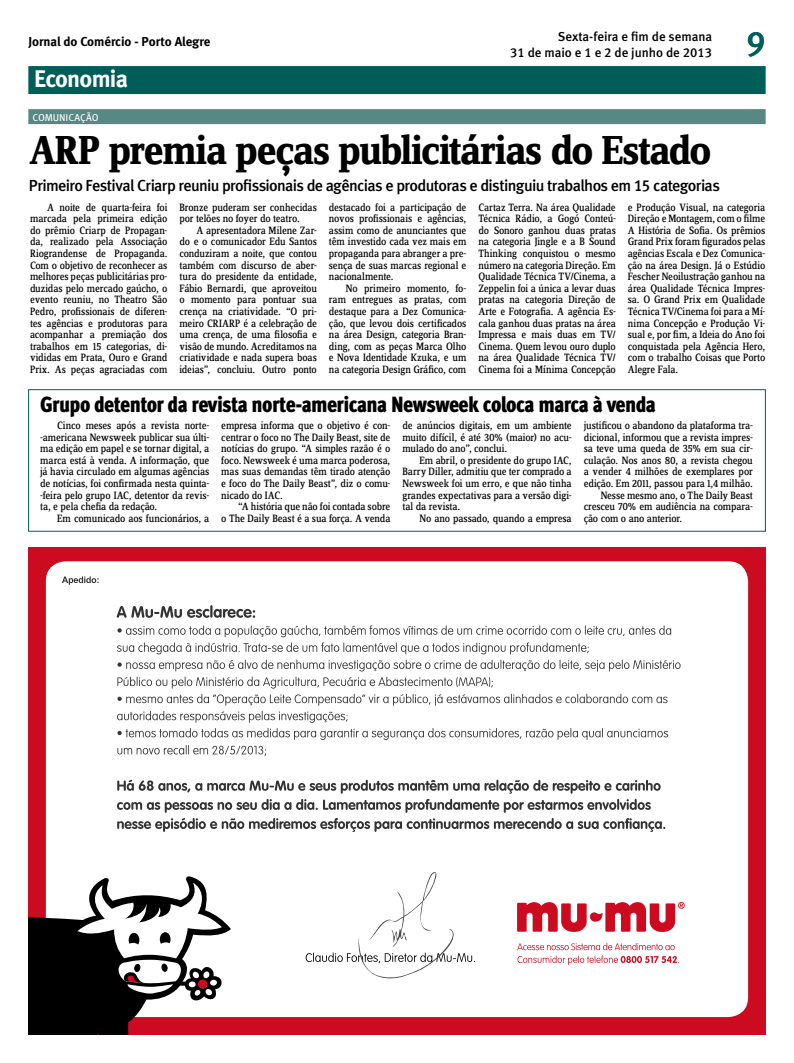
<style>
.page{position:relative;width:794px;height:1063px;background:#fff}
.page>*{position:absolute;margin:0;border:0;box-sizing:border-box;transform-origin:0 0}
.t1{font:700 42px "Zine Serif Dis";letter-spacing:-.035em;color:#000}
.t2{font:34px "Meta Medium LF";color:#005e58}
.t3{font:24px "Meta Bold LF";letter-spacing:-.03em;color:#fff}
.t4{font:22px "Meta Cond Black LF";letter-spacing:-.03em;color:#000}
.t5{font:16px "Meta Medium LF";letter-spacing:-.04em;color:#000}
.t6{font:13px/15.6px "Meta Medium LF";color:#000;text-align:right}
.t7{font:13px "Meta Bold LF";color:#000}
.t8{font:11px/11.6px "Zine Serif Dis";letter-spacing:-.015em;color:#000;text-align:justify}
.t9{font:10px "Meta Book LF Caps";letter-spacing:-.015em;color:#fff}
</style>
<div class="page">
<div style="left:28px;top:66px;width:737px;height:28px;background:#005e58"></div>
<div style="left:28px;top:109px;width:737px;height:15px;background:#588884"></div>
<div style="left:28px;top:389px;width:737px;height:143px;border:1px solid #005e58"></div>
<div style="left:28px;top:547px;width:737px;height:488px;background:#cc0b21"></div>
<div style="left:46px;top:561px;width:702px;height:456px;background:#fff;border-radius:20px"></div>
<svg style="left:28px;top:876px;width:203px;height:159px"></svg>
<svg style="left:117px;top:780px;width:548px;height:52px"></svg>
<svg style="left:117px;top:660px;width:563px;height:96px"></svg>
<svg style="left:117px;top:643px;width:471px;height:11px"></svg>
<svg style="left:117px;top:625px;width:554px;height:12px"></svg>
<svg style="left:117px;top:605px;width:138px;height:13px"></svg>
<svg style="left:62px;top:577px;width:37px;height:8px"></svg>
<svg style="left:517px;top:902px;width:167px;height:30px"></svg>
<svg style="left:517px;top:956px;width:162px;height:9px"></svg>
<svg style="left:517px;top:943px;width:157px;height:7px"></svg>
<svg style="left:306px;top:872px;width:169px;height:107px"></svg>
<p class="t6" style="left:510px;top:29px;width:203px">Sexta-feira e fim de semana<br>31 de maio e 1 e 2 de junho de 2013</p>
<p class="t7" style="left:28px;top:34px;width:183px">Jornal do Comércio - Porto Alegre</p>
<h2 class="t2" style="left:746px;top:24px;width:21px">9</h2>
<h3 class="t3" style="left:34px;top:65px;width:95px">Economia</h3>
<p class="t9" style="left:33px;top:111px;width:67px">COMUNICAÇÃO</p>
<h1 class="t1" style="left:29px;top:129px;width:684px">ARP premia peças publicitárias do Estado</h1>
<h3 class="t5" style="left:29px;top:176px;width:692px">Primeiro Festival Criarp reuniu profissionais de agências e produtoras e distinguiu trabalhos em 15 categorias</h3>
<p class="t8" style="left:30px;top:202px;width:139px;text-indent:17px">A noite de quarta-feira foi marcada pela primeira edição do prêmio Criarp de Propagan&shy;da, realizado pela Associação Riograndense de Propaganda.<br>Com o objetivo de reconhecer as melhores peças publicitárias pro&shy;duzidas pelo mercado gaúcho, o evento reuniu, no Theatro São Pedro, profissionais de diferen&shy;tes agências e produtoras para acompanhar a premiação dos trabalhos em 15 categorias, di&shy;vididas em Prata, Ouro e Grand Prix. As peças agraciadas com</p>
<p class="t8" style="left:179px;top:202px;width:139px">Bronze puderam ser conhecidas por telões no foyer do teatro.</p>
<p class="t8" style="left:478px;top:202px;width:139px">Cartaz Terra. Na área Qualidade Técnica Rádio, a Gogó Conteú&shy;do Sonoro ganhou duas pratas na categoria Jingle e a B Sound Thinking conquistou o mesmo número na categoria Direção. Em Qualidade Técnica TV/Cinema, a Zeppelin foi a única a levar duas pratas na categoria Direção de Arte e Fotografia. A agência Es&shy;cala ganhou duas pratas na área Impressa e mais duas em TV/ Cinema. Quem levou ouro duplo na área Qualidade Técnica TV/ Cinema foi a Mínima Concepção</p>
<p class="t8" style="left:628px;top:202px;width:139px">e Produção Visual, na categoria Direção e Montagem, com o filme A História de Sofia. Os prêmios Grand Prix foram figurados pelas agências Escala e Dez Comunica&shy;ção na área Design. Já o Estúdio Fescher Neoilustração ganhou na área Qualidade Técnica Impres&shy;sa. O Grand Prix em Qualidade Técnica TV/Cinema foi para a Mí&shy;nima Concepção e Produção Vi&shy;sual e, por fim, a Ideia do Ano foi conquistada pela Agência Hero, com o trabalho Coisas que Porto Alegre Fala.</p>
<h3 class="t4" style="left:40px;top:391px;width:617px">Grupo detentor da revista norte-americana Newsweek coloca marca à venda</h3>
<p class="t8" style="left:40px;top:420px;width:171px;text-indent:17px">Cinco meses após a revista norte--americana Newsweek publicar sua últi&shy;ma edição em papel e se tornar digital, a marca está à venda. A informação, que já havia circulado em algumas agências de notícias, foi confirmada nesta quinta--feira pelo grupo IAC, detentor da revis&shy;ta, e pela chefia da redação.</p>
<p class="t8" style="left:57px;top:513px;width:154px">Em comunicado aos funcionários, a</p>
<p class="t8" style="left:329px;top:202px;width:139px">destacado foi a participação de novos profissionais e agências, assim como de anunciantes que têm investido cada vez mais em propaganda para abranger a pre&shy;sença de suas marcas regional e nacionalmente.</p>
<p class="t8" style="left:329px;top:283px;width:139px;text-indent:17px">No primeiro momento, fo&shy;ram entregues as pratas, com destaque para a Dez Comunica&shy;ção, que levou dois certificados na área Design, categoria Bran&shy;ding, com as peças Marca Olho e Nova Identidade Kzuka, e um na categoria Design Gráfico, com</p>
<p class="t8" style="left:179px;top:225px;width:139px;text-indent:17px">A apresentadora Milene Zar&shy;do e o comunicador Edu Santos conduziram a noite, que contou também com discurso de aber&shy;tura do presidente da entidade, Fábio Bernardi, que aproveitou o momento para pontuar sua crença na criatividade. “O pri&shy;meiro CRIARP é a celebração de uma crença, de uma filosofia e visão de mundo. Acreditamos na criatividade e nada supera boas ideias”, concluiu. Outro ponto</p>
<p class="t8" style="left:221px;top:420px;width:171px">empresa informa que o objetivo é con&shy;centrar o foco no The Daily Beast, site de notícias do grupo. “A simples razão é o foco. Newsweek é uma marca poderosa, mas suas demandas têm tirado atenção e foco do The Daily Beast”, diz o comu&shy;nicado do IAC.</p>
<p class="t8" style="left:221px;top:501px;width:171px;text-align:right">“A história que não foi contada sobre<br>o The Daily Beast é a sua força. A venda</p>
<p class="t8" style="left:402px;top:420px;width:171px">de anúncios digitais, em um ambiente muito difícil, é até 30% (maior) no acu&shy;mulado do ano”, conclui.</p>
<p class="t8" style="left:402px;top:455px;width:171px;text-indent:17px">Em abril, o presidente do grupo IAC, Barry Diller, admitiu que ter comprado a Newsweek foi um erro, e que não tinha grandes expectativas para a versão digi&shy;tal da revista.</p>
<p class="t8" style="left:419px;top:513px;width:154px">No ano passado, quando a empresa</p>
<p class="t8" style="left:583px;top:420px;width:171px">justificou o abandono da plataforma tra-</p>
<p class="t8" style="left:583px;top:432px;width:171px">dicional, informou que a revista impres-</p>
<p class="t8" style="left:583px;top:443px;width:171px">sa teve uma queda de 35% em sua cir-</p>
<p class="t8" style="left:583px;top:455px;width:171px">culação. Nos anos 80, a revista chegou</p>
<p class="t8" style="left:583px;top:467px;width:171px">a vender 4 milhões de exemplares por</p>
<p class="t8" style="left:583px;top:478px;width:171px">edição. Em 2011, passou para 1,4 milhão.</p>
<p class="t8" style="left:600px;top:490px;width:154px">Nesse mesmo ano, o The Daily Beast</p>
<p class="t8" style="left:583px;top:501px;width:171px">cresceu 70% em audiência na compara-</p>
<p class="t8" style="left:583px;top:513px;width:100px">ção com o ano anterior.</p>
</div>
